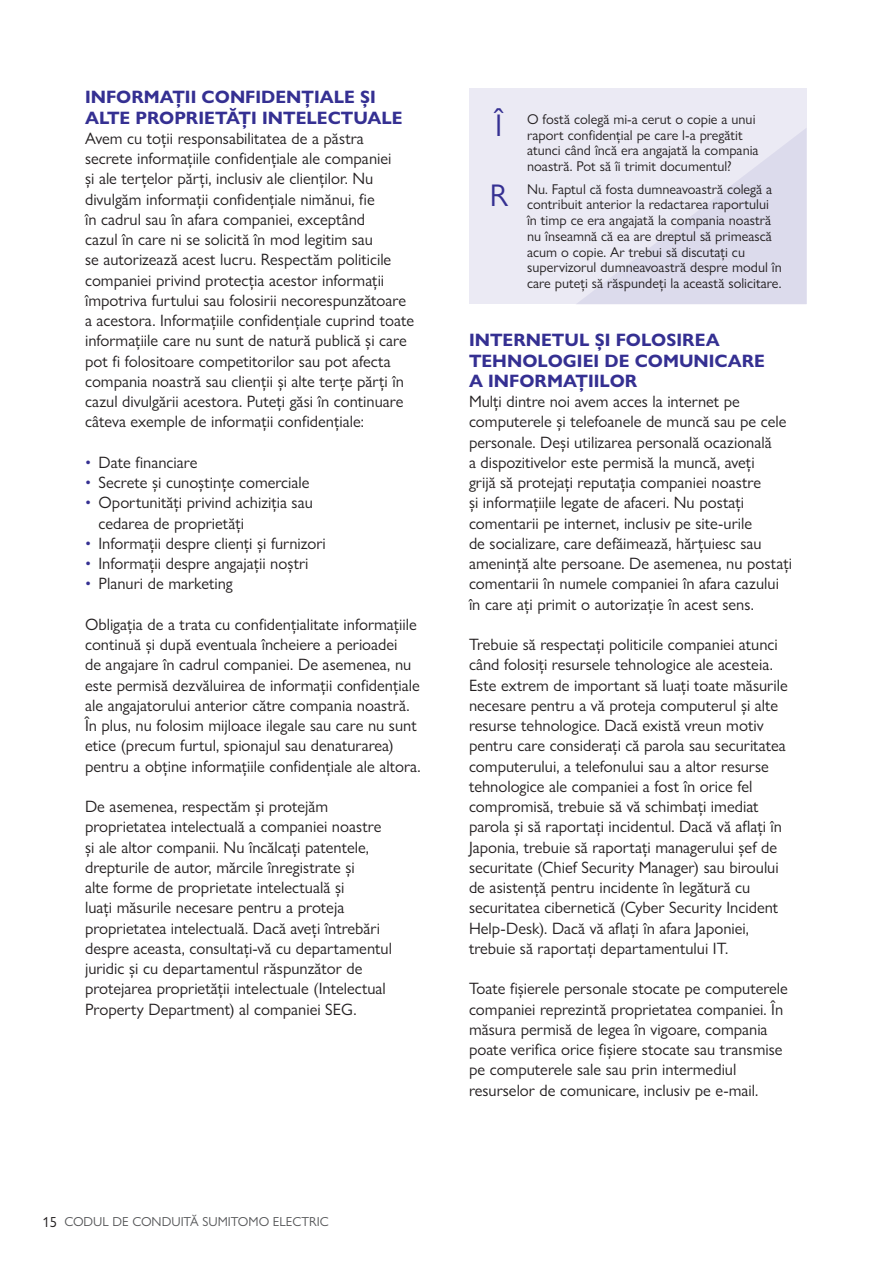
<style>
.page{position:relative;width:893px;height:1263px;background:#fff}
.page>*{position:absolute;margin:0;border:0;box-sizing:border-box;transform-origin:0 0}
.BLUE_HEADS{font:700 18px/20.2px "Gill Sans Nova";color:#353092}
.BODY{font:16.5px/20.2px "Gill Sans Nova";color:#231f20}
.t1{font:14.25px/15.8px "Gill Sans Nova";color:#231f20}
.t2{font:13.05px "Gill Sans Nova";color:#57585a}
.s1{color:#353092}
.s2{font-size:14.55px;color:#231f20}
.s3{font-size:31.5px;color:#353092}
</style>
<div class="page">
<div style="left:469px;top:89px;width:337px;height:215px;background:#ebeaf4"></div>
<svg style="left:577px;top:129px;width:229px;height:175px"></svg>
<p class="BLUE_HEADS" style="left:85px;top:87px;width:319px">INFORMAȚII CONFIDENȚIALE ȘI<br>ALTE PROPRIETĂȚI INTELECTUALE</p>
<p class="BODY" style="left:85px;top:128px;width:331px">Avem cu toții responsabilitatea de a păstra secrete informațiile confidențiale ale companiei<br>și ale terțelor părți, inclusiv ale clienților. Nu divulgăm informații confidențiale nimănui, fie<br>în cadrul sau în afara companiei, exceptând<br>cazul în care ni se solicită în mod legitim sau<br>se autorizează acest lucru. Respectăm politicile companiei privind protecția acestor informații împotriva furtului sau folosirii necorespunzătoare a acestora. Informațiile confidențiale cuprind toate informațiile care nu sunt de natură publică și care pot fi folositoare competitorilor sau pot afecta compania noastră sau clienții și alte terțe părți în cazul divulgării acestora. Puteți găsi în continuare câteva exemple de informații confidențiale:</p>
<p class="BODY" style="left:85px;top:452px;width:114px"><span class="s1">•</span> Date financiare</p>
<p class="BODY" style="left:85px;top:472px;width:226px"><span class="s1">•</span> Secrete și cunoștințe comerciale</p>
<p class="BODY" style="left:99px;top:492px;width:216px;text-indent:-14px"><span class="s1">•</span> Oportunități privind achiziția sau cedarea de proprietăți</p>
<p class="BODY" style="left:85px;top:533px;width:242px"><span class="s1">•</span> Informații despre clienți și furnizori</p>
<p class="BODY" style="left:85px;top:553px;width:225px"><span class="s1">•</span> Informații despre angajații noștri</p>
<p class="BODY" style="left:85px;top:573px;width:149px"><span class="s1">•</span> Planuri de marketing</p>
<p class="BODY" style="left:85px;top:614px;width:337px">Obligația de a trata cu confidențialitate informațiile continuă și după eventuala încheiere a perioadei<br>de angajare în cadrul companiei. De asemenea, nu este permisă dezvăluirea de informații confidențiale ale angajatorului anterior către compania noastră.<br>În plus, nu folosim mijloace ilegale sau care nu sunt etice (precum furtul, spionajul sau denaturarea) pentru a obține informațiile confidențiale ale altora.</p>
<p class="BODY" style="left:85px;top:796px;width:308px">De asemenea, respectăm și protejăm proprietatea intelectuală a companiei noastre și ale altor companii. Nu încălcați patentele, drepturile de autor, mărcile înregistrate și<br>alte forme de proprietate intelectuală și<br>luați măsurile necesare pentru a proteja proprietatea intelectuală. Dacă aveți întrebări despre aceasta, consultați-vă cu departamentul juridic și cu departamentul răspunzător de protejarea proprietății intelectuale (Intelectual Property Department) al companiei SEG.</p>
<p class="t2" style="left:43px;top:1214px;width:288px"><span class="s2">15</span> CODUL DE CONDUITĂ SUMITOMO ELECTRIC</p>
<p class="t1" style="left:527px;top:111px;width:233px;text-indent:-32px"><span class="s3">Î</span> O fostă colegă mi-a cerut o copie a unui raport confidențial pe care l-a pregătit atunci când încă era angajată la compania noastră. Pot să îi trimit documentul?</p>
<p class="t1" style="left:527px;top:181px;width:256px;text-indent:-37px"><span class="s3">R</span> Nu. Faptul că fosta dumneavoastră colegă a contribuit anterior la redactarea raportului în timp ce era angajată la compania noastră nu înseamnă că ea are dreptul să primească acum o copie. Ar trebui să discutați cu supervizorul dumneavoastră despre modul în care puteți să răspundeți la această solicitare.</p>
<p class="BLUE_HEADS" style="left:469px;top:330px;width:298px">INTERNETUL ȘI FOLOSIREA<br>TEHNOLOGIEI DE COMUNICARE<br>A INFORMAȚIILOR</p>
<p class="BODY" style="left:469px;top:391px;width:325px">Mulți dintre noi avem acces la internet pe computerele și telefoanele de muncă sau pe cele personale. Deși utilizarea personală ocazională<br>a dispozitivelor este permisă la muncă, aveți<br>grijă să protejați reputația companiei noastre<br>și informațiile legate de afaceri. Nu postați comentarii pe internet, inclusiv pe site-urile<br>de socializare, care defăimează, hărțuiesc sau amenință alte persoane. De asemenea, nu postați comentarii în numele companiei în afara cazului în care ați primit o autorizație în acest sens.</p>
<p class="BODY" style="left:469px;top:634px;width:320px">Trebuie să respectați politicile companiei atunci când folosiți resursele tehnologice ale acesteia.<br>Este extrem de important să luați toate măsurile necesare pentru a vă proteja computerul și alte resurse tehnologice. Dacă există vreun motiv pentru care considerați că parola sau securitatea computerului, a telefonului sau a altor resurse tehnologice ale companiei a fost în orice fel compromisă, trebuie să vă schimbați imediat parola și să raportați incidentul. Dacă vă aflați în Japonia, trebuie să raportați managerului șef de securitate (Chief Security Manager) sau biroului de asistență pentru incidente în legătură cu securitatea cibernetică (Cyber Security Incident Help-Desk). Dacă vă aflați în afara Japoniei, trebuie să raportați departamentului IT.</p>
<p class="BODY" style="left:469px;top:978px;width:320px">Toate fișierele personale stocate pe computerele companiei reprezintă proprietatea companiei. În măsura permisă de legea în vigoare, compania poate verifica orice fișiere stocate sau transmise pe computerele sale sau prin intermediul resurselor de comunicare, inclusiv pe e-mail.</p>
</div>
